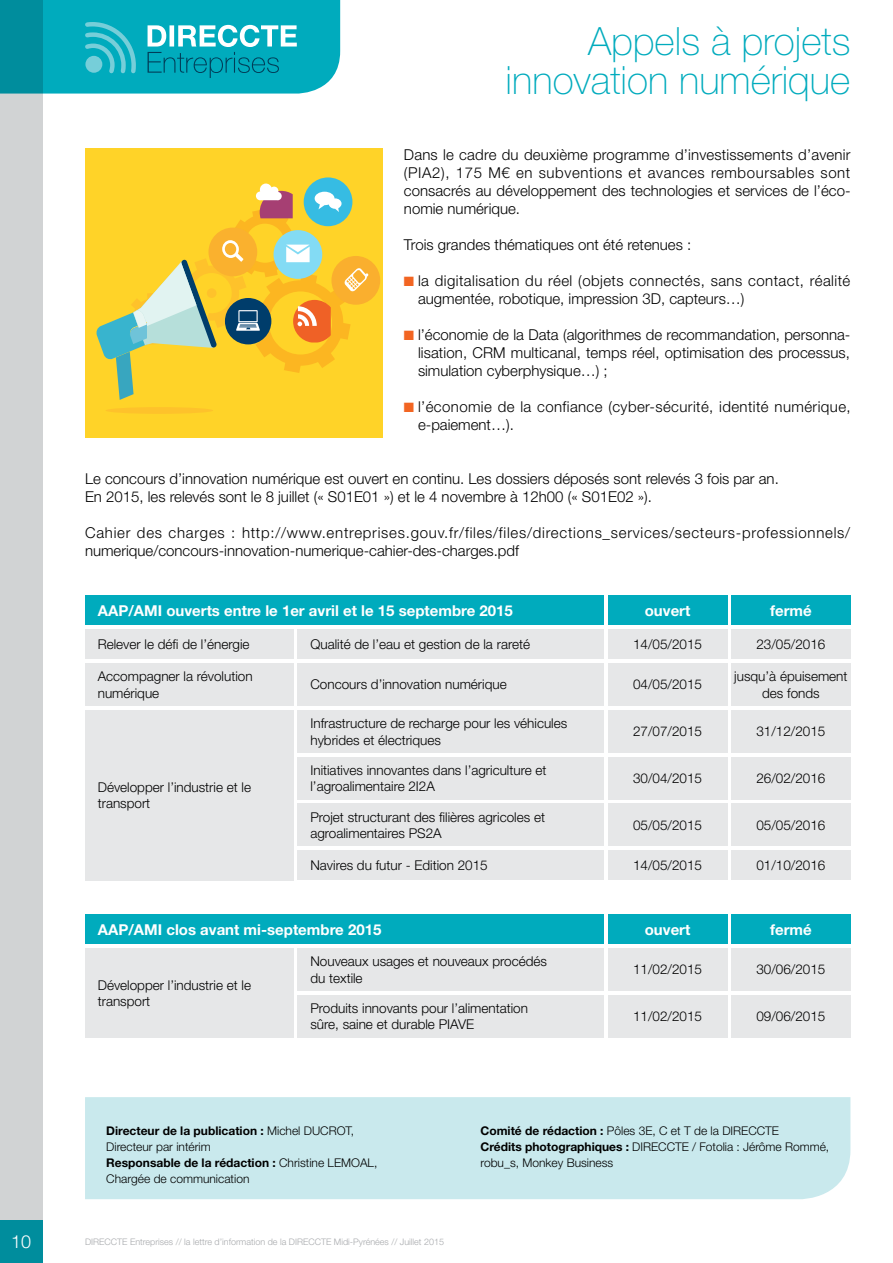
<style>
.page{position:relative;width:893px;height:1263px;background:#fff}
.page>*{position:absolute;margin:0;border:0;box-sizing:border-box;transform-origin:0 0}
.t1{font:100 39px/39px "Helvetica Neue LT Std";color:#00abbd;text-align:right}
.t2{font:300 18px "Helvetica Neue LT Std";color:#fff}
.t3{font:300 15px/18px "Helvetica Neue LT Std";color:#000;text-align:justify}
.t4{font:300 15px/18px "Helvetica Neue LT Std";letter-spacing:.05em;color:#000}
.t5{font:300 15px/18px "Helvetica Neue LT Std";letter-spacing:.03em;color:#000}
.t6{font:700 15px "Helvetica Neue LT Std";color:#fff}
.t7{font:300 15px/18px "Helvetica Neue LT Std";letter-spacing:.025em;color:#000}
.t8{font:300 13.5px/16.5px "Helvetica Neue LT Std";color:#000}
.t9{font:300 12px/15.8px "Helvetica Neue LT Std";color:#000}
.t10{font:300 9px "Helvetica Neue LT Std";color:#a7a9ac}
.s1{color:#f26522}
.s2{font-weight:700}
</style>
<div class="page">
<div style="left:0;top:0;width:43px;height:1263px;background:#d1d3d4"></div>
<svg style="left:0;top:0;width:340px;height:94px;background:#14acbc"></svg>
<div style="left:85px;top:1097px;width:765px;height:102px;background:#c9e9ed"></div>
<div style="left:731px;top:914px;width:119px;height:30px;background:#00abbd"></div>
<div style="left:608px;top:914px;width:119px;height:30px;background:#00abbd"></div>
<div style="left:608px;top:948px;width:119px;height:43px;background:#e6e7e8"></div>
<div style="left:608px;top:995px;width:119px;height:42px;background:#e6e7e8"></div>
<div style="left:731px;top:948px;width:119px;height:43px;background:#e6e7e8"></div>
<div style="left:731px;top:995px;width:119px;height:42px;background:#e6e7e8"></div>
<div style="left:85px;top:914px;width:519px;height:30px;background:#00abbd"></div>
<div style="left:85px;top:948px;width:208px;height:89px;background:#e6e7e8"></div>
<div style="left:298px;top:948px;width:306px;height:43px;background:#e6e7e8"></div>
<div style="left:298px;top:995px;width:306px;height:42px;background:#e6e7e8"></div>
<div style="left:731px;top:595px;width:119px;height:30px;background:#00abbd"></div>
<div style="left:608px;top:595px;width:119px;height:30px;background:#00abbd"></div>
<div style="left:608px;top:629px;width:119px;height:30px;background:#e6e7e8"></div>
<div style="left:608px;top:663px;width:119px;height:43px;background:#e6e7e8"></div>
<div style="left:608px;top:710px;width:119px;height:43px;background:#e6e7e8"></div>
<div style="left:608px;top:757px;width:119px;height:42px;background:#e6e7e8"></div>
<div style="left:608px;top:804px;width:119px;height:42px;background:#e6e7e8"></div>
<div style="left:608px;top:850px;width:119px;height:30px;background:#e6e7e8"></div>
<div style="left:731px;top:629px;width:119px;height:30px;background:#e6e7e8"></div>
<div style="left:731px;top:663px;width:119px;height:43px;background:#e6e7e8"></div>
<div style="left:731px;top:710px;width:119px;height:43px;background:#e6e7e8"></div>
<div style="left:731px;top:757px;width:119px;height:42px;background:#e6e7e8"></div>
<div style="left:731px;top:804px;width:119px;height:42px;background:#e6e7e8"></div>
<div style="left:731px;top:850px;width:119px;height:30px;background:#e6e7e8"></div>
<div style="left:85px;top:629px;width:208px;height:30px;background:#e6e7e8"></div>
<div style="left:85px;top:595px;width:519px;height:30px;background:#00abbd"></div>
<div style="left:85px;top:663px;width:208px;height:43px;background:#e6e7e8"></div>
<div style="left:85px;top:710px;width:208px;height:170px;background:#e6e7e8"></div>
<div style="left:298px;top:629px;width:306px;height:30px;background:#e6e7e8"></div>
<div style="left:298px;top:663px;width:306px;height:43px;background:#e6e7e8"></div>
<div style="left:298px;top:710px;width:306px;height:43px;background:#e6e7e8"></div>
<div style="left:298px;top:757px;width:306px;height:42px;background:#e6e7e8"></div>
<div style="left:298px;top:804px;width:306px;height:42px;background:#e6e7e8"></div>
<div style="left:298px;top:850px;width:306px;height:30px;background:#e6e7e8"></div>
<div style="left:85px;top:149px;width:298px;height:289px;background:#ffd328"></div>
<div style="left:331px;top:256px;width:49px;height:49px;background:#faaf2e;border-radius:50%"></div>
<svg style="left:304px;top:177px;width:48px;height:49px"></svg>
<svg style="left:96px;top:183px;width:272px;height:217px"></svg>
<div style="left:106px;top:407px;width:107px;height:7px;background:#fec22b;border-radius:50%"></div>
<h1 class="t1" style="left:506px;top:21px;width:346px">Appels à projets innovation numérique</h1>
<p class="t3" style="left:404px;top:145px;width:448px">Dans le cadre du deuxième programme d’investissements d’avenir (PIA2), 175 M€ en subventions et avances remboursables sont consacrés au développement des technologies et services de l’éco&shy;nomie numérique.</p>
<p class="t3" style="left:404px;top:235px;width:289px">Trois grandes thématiques ont été retenues :</p>
<p class="t5" style="left:418px;top:271px;width:434px;text-indent:-14px"><span class="s1">■</span> la digitalisation du réel (objets connectés, sans contact, réalité augmentée, robotique, impression 3D, capteurs…)</p>
<p class="t3" style="left:418px;top:325px;width:434px;text-indent:-14px"><span class="s1">■</span> l’économie de la Data (algorithmes de recommandation, personna&shy;lisation, CRM multicanal, temps réel, optimisation des processus, simulation cyberphysique…) ;</p>
<p class="t7" style="left:418px;top:397px;width:434px;text-indent:-14px"><span class="s1">■</span> l’économie de la confiance (cyber-sécurité, identité numérique, e-paiement…).</p>
<p class="t3" style="left:85px;top:469px;width:695px">Le concours d’innovation numérique est ouvert en continu. Les dossiers déposés sont relevés 3 fois par an.<br>En 2015, les relevés sont le 8 juillet (« S01E01 ») et le 4 novembre à 12h00 (« S01E02 »).</p>
<p class="t4" style="left:85px;top:523px;width:767px">Cahier des charges : http://www.entreprises.gouv.fr/files/files/directions_services/secteurs-professionnels/ numerique/concours-innovation-numerique-cahier-des-charges.pdf</p>
<p class="t6" style="left:98px;top:601px;width:417px">AAP/AMI ouverts entre le 1er avril et le 15 septembre 2015</p>
<p class="t8" style="left:98px;top:636px;width:153px">Relever le défi de l’énergie</p>
<p class="t8" style="left:98px;top:668px;width:156px">Accompagner la révolution numérique</p>
<p class="t8" style="left:98px;top:778px;width:155px">Développer l’industrie et le transport</p>
<p class="t8" style="left:310px;top:636px;width:221px">Qualité de l’eau et gestion de la rareté</p>
<p class="t8" style="left:310px;top:676px;width:198px">Concours d’innovation numérique</p>
<p class="t8" style="left:310px;top:715px;width:258px">Infrastructure de recharge pour les véhicules hybrides et électriques</p>
<p class="t8" style="left:310px;top:761px;width:238px">Initiatives innovantes dans l’agriculture et l’agroalimentaire 2I2A</p>
<p class="t8" style="left:310px;top:808px;width:236px">Projet structurant des filières agricoles et agroalimentaires PS2A</p>
<p class="t8" style="left:310px;top:857px;width:179px">Navires du futur - Edition 2015</p>
<p class="t6" style="left:98px;top:920px;width:285px">AAP/AMI clos avant mi-septembre 2015</p>
<p class="t8" style="left:98px;top:976px;width:155px">Développer l’industrie et le transport</p>
<p class="t8" style="left:310px;top:953px;width:238px">Nouveaux usages et nouveaux procédés du textile</p>
<p class="t8" style="left:310px;top:999px;width:219px">Produits innovants pour l’alimentation sûre, saine et durable PIAVE</p>
<p class="t6" style="left:645px;top:601px;width:47px">ouvert</p>
<p class="t6" style="left:770px;top:601px;width:43px">fermé</p>
<p class="t8" style="left:633px;top:636px;width:71px">14/05/2015</p>
<p class="t8" style="left:633px;top:676px;width:71px">04/05/2015</p>
<p class="t8" style="left:633px;top:723px;width:71px">27/07/2015</p>
<p class="t8" style="left:633px;top:770px;width:71px">30/04/2015</p>
<p class="t8" style="left:633px;top:816px;width:71px">05/05/2015</p>
<p class="t8" style="left:633px;top:857px;width:71px">14/05/2015</p>
<p class="t8" style="left:756px;top:636px;width:71px">23/05/2016</p>
<p class="t8" style="left:734px;top:668px;width:115px;text-align:center">jusqu’à épuisement des fonds</p>
<p class="t8" style="left:756px;top:723px;width:71px">31/12/2015</p>
<p class="t8" style="left:756px;top:770px;width:71px">26/02/2016</p>
<p class="t8" style="left:756px;top:816px;width:71px">05/05/2016</p>
<p class="t8" style="left:756px;top:857px;width:71px">01/10/2016</p>
<p class="t6" style="left:645px;top:920px;width:47px">ouvert</p>
<p class="t6" style="left:770px;top:920px;width:43px">fermé</p>
<p class="t8" style="left:633px;top:961px;width:71px">11/02/2015</p>
<p class="t8" style="left:633px;top:1008px;width:71px">11/02/2015</p>
<p class="t8" style="left:756px;top:961px;width:71px">30/06/2015</p>
<p class="t8" style="left:756px;top:1008px;width:71px">09/06/2015</p>
<p class="t9" style="left:106px;top:1123px;width:273px"><span class="s2">Directeur de la publication :</span> Michel DUCROT, Directeur par intérim<br><span class="s2">Responsable de la rédaction :</span> Christine LEMOAL, Chargée de communication</p>
<p class="t9" style="left:480px;top:1123px;width:350px"><span class="s2">Comité de rédaction :</span> Pôles 3E, C et T de la DIRECCTE<br><span class="s2">Crédits photographiques :</span> DIRECCTE / Fotolia : Jérôme Rommé, robu_s, Monkey Business</p>
<h2 class="t2" style="left:11px;top:1231px;width:22px">10</h2>
<p class="t10" style="left:85px;top:1236px;width:361px">DIRECCTE Entreprises // la lettre d’information de la DIRECCTE Midi-Pyrénées // Juillet 2015</p>
</div>
